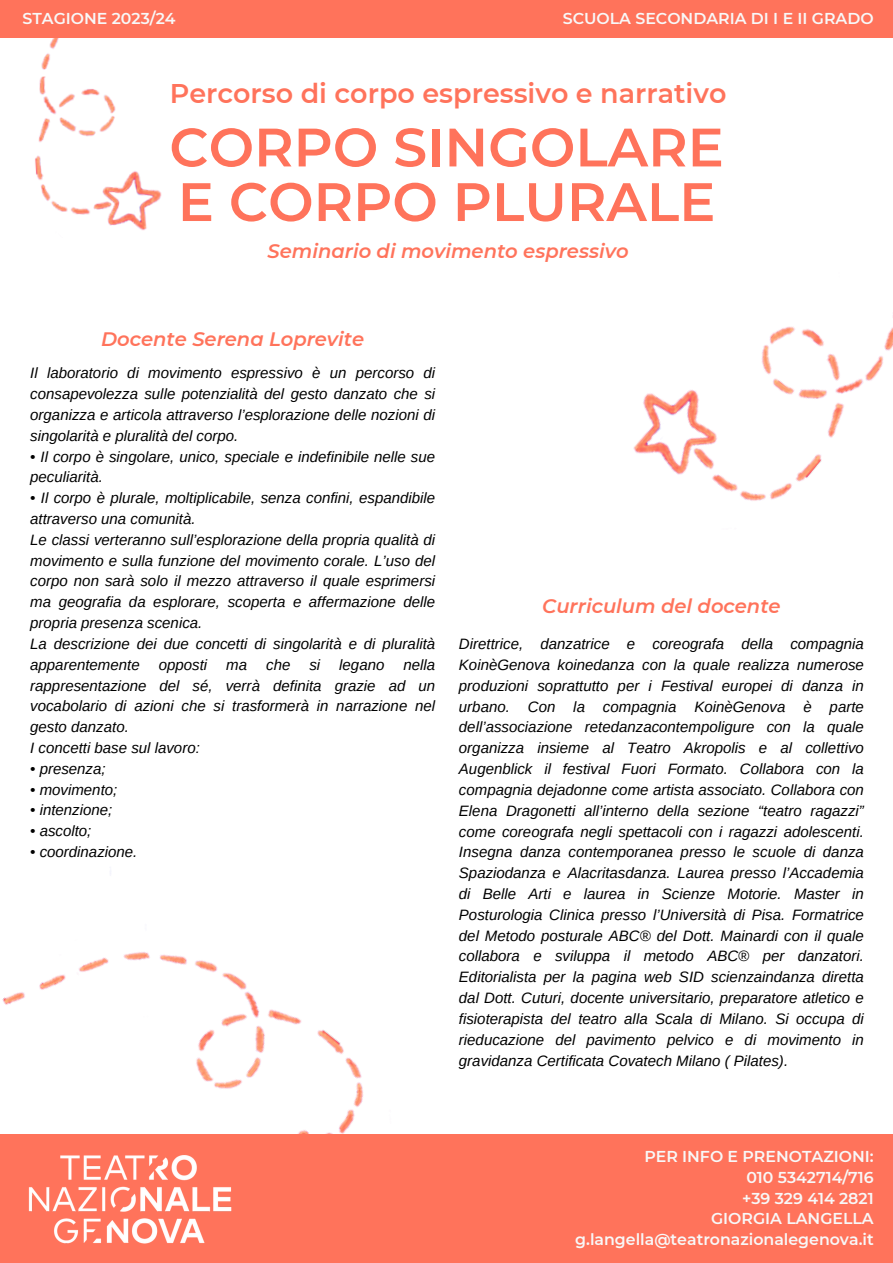
<style>
.page{position:relative;width:893px;height:1263px;background:#fff}
.page>*{position:absolute;margin:0;border:0;box-sizing:border-box;transform-origin:0 0}
.t1{font:600 54px "Montserrat";color:#ff735b}
.t2{font:600 27px "Montserrat";color:#ff735b}
.t3{font:italic 600 19.5px "Montserrat";color:#ff735b}
.t4{font:600 15.75px "Montserrat";color:#f8f8f8}
.t5{font:italic 15px/20.9px "Arimo";color:#000;text-align:justify}
</style>
<div class="page">
<img style="left:2px;top:871px;width:361px;height:263px">
<div style="left:0;top:1134px;width:893px;height:129px;background:#ff735b"></div>
<img style="left:28px;top:1155px;width:204px;height:89px">
<img style="left:35px;top:155px;width:127px;height:76px">
<img style="left:41px;top:38px;width:18px;height:26px">
<img style="left:38px;top:64px;width:78px;height:78px">
<div style="left:0;top:0;width:893px;height:38px;background:#ff735b"></div>
<img style="left:633px;top:315px;width:260px;height:186px">
<p class="t4" style="left:22px;top:9px;width:155px">STAGIONE 2023/24</p>
<p class="t4" style="left:563px;top:9px;width:312px">SCUOLA SECONDARIA DI I E II GRADO</p>
<p class="t2" style="left:170px;top:77px;width:558px">Percorso di corpo espressivo e narrativo</p>
<p class="t1" style="left:169px;top:114px;width:556px">CORPO SINGOLARE</p>
<p class="t1" style="left:178px;top:169px;width:539px">E CORPO PLURALE</p>
<p class="t3" style="left:268px;top:239px;width:362px">Seminario di movimento espressivo</p>
<p class="t3" style="left:101px;top:327px;width:264px">Docente Serena Loprevite</p>
<p class="t5" style="left:30px;top:363px;width:406px">Il laboratorio di movimento espressivo è un percorso di consapevolezza sulle potenzialità del gesto danzato che si organizza e articola attraverso l’esplorazione delle nozioni di singolarità e pluralità del corpo.</p>
<p class="t5" style="left:30px;top:446px;width:406px">• Il corpo è singolare, unico, speciale e indefinibile nelle sue peculiarità.</p>
<p class="t5" style="left:30px;top:487px;width:406px">• Il corpo è plurale, moltiplicabile, senza confini, espandibile attraverso una comunità.</p>
<p class="t5" style="left:30px;top:529px;width:406px">Le classi verteranno sull’esplorazione della propria qualità di movimento e sulla funzione del movimento corale. L’uso del corpo non sarà solo il mezzo attraverso il quale esprimersi ma geografia da esplorare, scoperta e affermazione delle propria presenza scenica.</p>
<p class="t5" style="left:30px;top:633px;width:406px">La descrizione dei due concetti di singolarità e di pluralità apparentemente</p>
<p class="t5" style="left:30px;top:654px;width:406px;text-indent:373px">nella rappresentazione del sé, verrà definita grazie ad un vocabolario di azioni che si trasformerà in narrazione nel gesto danzato.</p>
<p class="t5" style="left:30px;top:737px;width:171px">I concetti base sul lavoro:</p>
<p class="t5" style="left:30px;top:758px;width:77px">• presenza;</p>
<p class="t5" style="left:30px;top:779px;width:89px">• movimento;</p>
<p class="t5" style="left:30px;top:800px;width:84px">• intenzione;</p>
<p class="t5" style="left:30px;top:820px;width:63px">• ascolto;</p>
<p class="t5" style="left:30px;top:841px;width:109px">• coordinazione.</p>
<p class="t5" style="left:159px;top:654px;width:50px">opposti</p>
<p class="t5" style="left:226px;top:654px;width:22px">ma</p>
<p class="t5" style="left:266px;top:654px;width:26px">che</p>
<p class="t5" style="left:309px;top:654px;width:12px">si</p>
<p class="t5" style="left:339px;top:654px;width:47px">legano</p>
<p class="t3" style="left:542px;top:594px;width:240px">Curriculum del docente</p>
<p class="t5" style="left:459px;top:633px;width:406px">Direttrice, danzatrice e coreografa della compagnia KoinèGenova koinedanza con la quale realizza numerose produzioni soprattutto per i Festival europei di danza in urbano. Con la compagnia KoinèGenova è parte dell’associazione retedanzacontempoligure con la quale organizza insieme al Teatro Akropolis e al collettivo Augenblick il festival Fuori Formato. Collabora con la compagnia dejadonne come artista associato. Collabora con Elena Dragonetti all’interno della sezione “teatro ragazzi” come coreografa negli spettacoli con i ragazzi adolescenti.<br>Insegna danza contemporanea presso le scuole di danza Spaziodanza e Alacritasdanza. Laurea presso l’Accademia di Belle Arti e laurea in Scienze Motorie. Master in Posturologia Clinica presso l’Università di Pisa. Formatrice del Metodo posturale ABC® del Dott. Mainardi con il quale collabora e sviluppa il metodo ABC® per danzatori.<br>Editorialista per la pagina web SID scienzaindanza diretta dal Dott. Cuturi, docente universitario, preparatore atletico e fisioterapista del teatro alla Scala di Milano. Si occupa di rieducazione del pavimento pelvico e di movimento in gravidanza Certificata Covatech Milano ( Pilates).</p>
<p class="t4" style="left:644px;top:1146px;width:231px">PER INFO E PRENOTAZIONI:</p>
<p class="t4" style="left:746px;top:1167px;width:129px">010 5342714/716</p>
<p class="t4" style="left:742px;top:1188px;width:133px">+39 329 414 2821</p>
<p class="t4" style="left:711px;top:1209px;width:164px">GIORGIA LANGELLA</p>
<p class="t4" style="left:575px;top:1230px;width:300px">g.langella@teatronazionalegenova.it</p>
</div>
